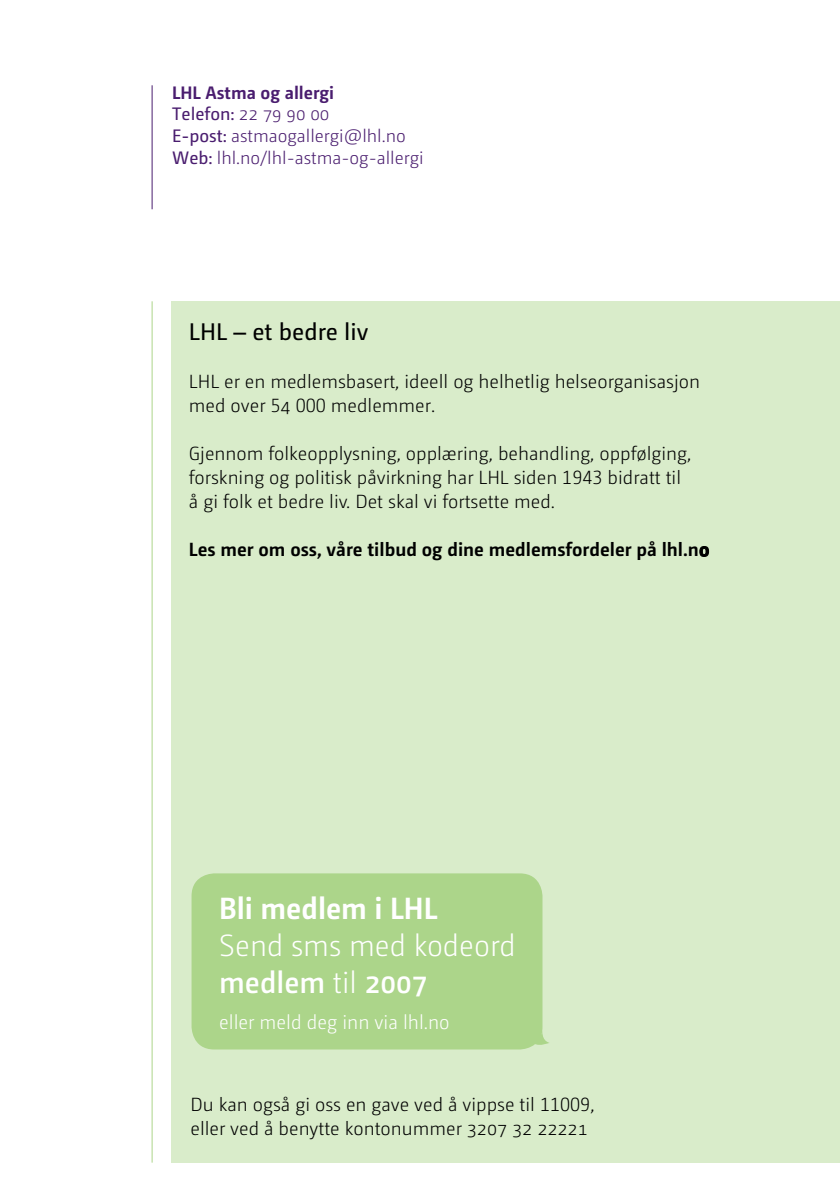
<style>
.page{position:relative;width:840px;height:1191px;background:#fff}
.page>*{position:absolute;margin:0;border:0;box-sizing:border-box;transform-origin:0 0}
.t1{font:300 30.6px/36.8px "Camingo Dos Pro";color:#fff;scale:.96 1}
.t2{font:700 30.6px "Camingo Dos Pro";color:#fff;scale:.96 1}
.t3{font:24px "Camingo Dos Pro";color:#000}
.t4{font:300 20px "Camingo Dos Pro";color:#fff;scale:.96 1}
.t5{font:300 19px/23.6px "Camingo Dos Pro";color:#000}
.t6{font:700 19px "Camingo Dos Pro";color:#000}
.t7{font:300 18px/22px "Camingo Dos Pro";color:#4a1d6f}
.s1{font-weight:700}
.s2{font-weight:400}
.s3{font-weight:600}
</style>
<div class="page">
<div style="left:171px;top:301px;width:668px;height:861px;background:#d9ecca"></div>
<hr style="left:152px;top:301px;width:1px;height:861px;background:#acd58a">
<hr style="left:152px;top:85px;width:1px;height:124px;background:#4a1d6f">
<div style="left:191px;top:873px;width:351px;height:176px;background:#acd58a;border-radius:23px"></div>
<svg style="left:534px;top:1029px;width:15px;height:16px"></svg>
<p class="t7" style="left:172px;top:81px;width:253px"><span class="s1">LHL Astma og allergi<br></span><span class="s2">Telefon:</span> 22 79 90 00<br><span class="s2">E-post:</span> astmaogallergi@lhl.no<br><span class="s2">Web:</span> lhl.no/lhl-astma-og-allergi</p>
<p class="t3" style="left:189px;top:318px;width:181px">LHL – et bedre liv</p>
<p class="t5" style="left:189px;top:370px;width:512px">LHL er en medlemsbasert, ideell og helhetlig helseorganisasjon med over 54 000 medlemmer.</p>
<p class="t5" style="left:189px;top:441px;width:503px">Gjennom folkeopplysning, opplæring, behandling, oppfølging, forskning og politisk påvirkning har LHL siden 1943 bidratt til å gi folk et bedre liv. Det skal vi fortsette med.</p>
<p class="t6" style="left:189px;top:538px;width:521px">Les mer om oss, våre tilbud og dine medlemsfordeler på lhl.no</p>
<h1 class="t2" style="left:219px;top:890px;width:229px">Bli medlem i LHL</h1>
<h1 class="t1" style="left:219px;top:927px;width:310px">Send sms med kodeord <span class="s3">medlem</span> til <span class="s3">2007</span></h1>
<p class="t4" style="left:219px;top:1010px;width:241px">eller meld deg inn via lhl.no</p>
<p class="t5" style="left:190px;top:1093px;width:405px">Du kan også gi oss en gave ved å vippse til 11009, eller ved å benytte kontonummer 3207 32 22221</p>
</div>
